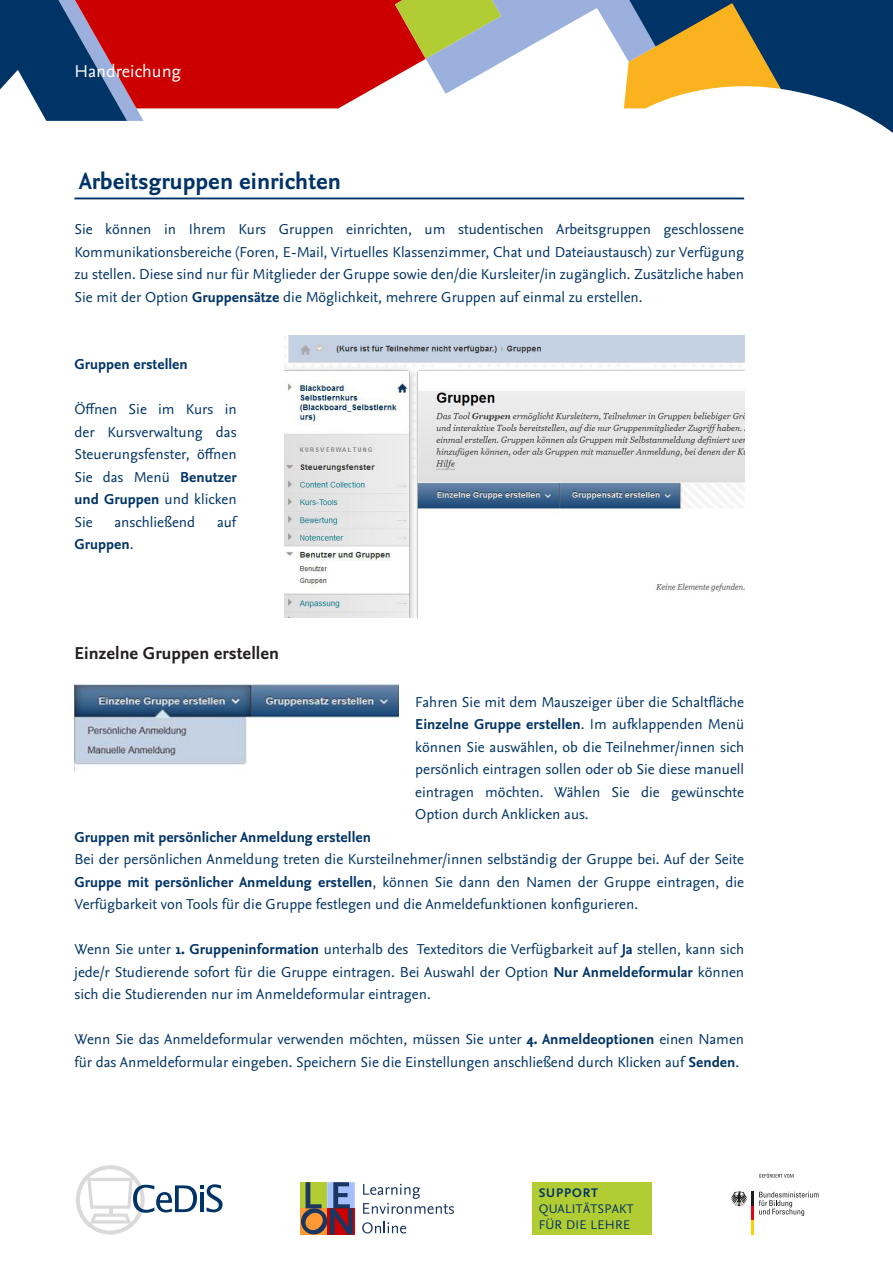
<style>
.page{position:relative;width:893px;height:1263px;background:#fff}
.page>*{position:absolute;margin:0;border:0;box-sizing:border-box;transform-origin:0 0}
.Text_Überschrift{font:700 24px "Nexus Sans Pro";color:#036}
.t1{font:700 18px "Nexus Sans Pro";color:#231f20}
.Text_Zitat{font:18px "Nexus Sans Pro";color:#fff}
.Text_Fliesstext_Bloc{font:15px/22.5px "Nexus Sans Pro";color:#036;text-align:justify}
.Text_Fliesstext_Bold{font:700 15px "Nexus Sans Pro";color:#036}
.Text_Fliesstext_Bloc-2{font:700 15px "Nexus Sans Pro";color:#036}
.t2{font:13.05px/15.8px "Nexus Sans";letter-spacing:.025em;color:#036}
.t3{font:700 13.05px "Nexus Sans";letter-spacing:.075em;color:#036}
.s1{font-weight:700}
.s2{font-weight:400}
</style>
<div class="page">
<svg style="left:0;top:0;width:893px;height:133px"></svg>
<svg style="left:731px;top:1191px;width:88px;height:43px"></svg>
<svg style="left:759px;top:1173px;width:34px;height:5px"></svg>
<svg style="left:76px;top:1165px;width:147px;height:69px"></svg>
<div style="left:300px;top:1182px;width:27px;height:26px;background:#b2cc33"></div>
<div style="left:327px;top:1182px;width:28px;height:26px;background:#a6bfff"></div>
<div style="left:327px;top:1208px;width:28px;height:26px;background:#c00"></div>
<div style="left:300px;top:1208px;width:27px;height:26px;background:#f93"></div>
<svg style="left:301px;top:1182px;width:52px;height:52px"></svg>
<svg style="left:363px;top:1184px;width:90px;height:30px"></svg>
<svg style="left:362px;top:1221px;width:44px;height:12px"></svg>
<div style="left:533px;top:1182px;width:119px;height:52px;background:#b2cc33"></div>
<hr style="left:74px;top:198px;width:670px;height:1px;background:#036">
<img style="left:74px;top:684px;width:325px;height:87px">
<img style="left:284px;top:336px;width:460px;height:281px">
<p class="Text_Zitat" style="left:74px;top:57px;width:108px">Handreichung</p>
<p class="Text_Überschrift" style="left:79px;top:163px;width:264px">Arbeitsgruppen einrichten</p>
<p class="Text_Fliesstext_Bloc" style="left:74px;top:217px;width:671px">Sie können in Ihrem Kurs Gruppen einrichten, um studentischen Arbeitsgruppen geschlossene Kommunikationsbereiche (Foren, E-Mail, Virtuelles Klassenzimmer, Chat und Dateiaustausch) zur Verfügung zu stellen. Diese sind nur für Mitglieder der Gruppe sowie den/die Kursleiter/in zugänglich. Zusätzliche haben Sie mit der Option <span class="s1">Gruppensätze</span> die Möglichkeit, mehrere Gruppen auf einmal zu erstellen.</p>
<p class="Text_Fliesstext_Bold" style="left:74px;top:353px;width:115px">Gruppen erstellen</p>
<p class="Text_Fliesstext_Bloc" style="left:74px;top:397px;width:164px">Öffnen Sie im Kurs in der Kursverwaltung das Steuerungsfenster, öffnen Sie das Menü <span class="s1">Benutzer und Gruppen</span> und klicken Sie</p>
<p class="Text_Fliesstext_Bloc" style="left:115px;top:510px;width:82px">anschließend</p>
<p class="Text_Fliesstext_Bloc" style="left:217px;top:510px;width:21px">auf</p>
<p class="Text_Fliesstext_Bloc-2" style="left:74px;top:533px;width:61px">Gruppen<span class="s2">.</span></p>
<p class="t1" style="left:74px;top:639px;width:206px">Einzelne Gruppen erstellen</p>
<p class="Text_Fliesstext_Bloc" style="left:415px;top:690px;width:330px">Fahren Sie mit dem Mauszeiger über die Schaltfläche <span class="s1">Einzelne Gruppe erstellen</span>. Im aufklappenden Menü können Sie auswählen, ob die Teilnehmer/innen sich persönlich eintragen sollen oder ob Sie diese manuell eintragen möchten. Wählen Sie die gewünschte Option durch Anklicken aus.</p>
<p class="Text_Fliesstext_Bold" style="left:74px;top:825px;width:298px">Gruppen mit persönlicher Anmeldung erstellen</p>
<p class="Text_Fliesstext_Bloc" style="left:74px;top:847px;width:671px">Bei der persönlichen Anmeldung treten die Kursteilnehmer/innen selbständig der Gruppe bei. Auf der Seite <span class="s1">Gruppe mit persönlicher Anmeldung erstellen</span>, können Sie dann den Namen der Gruppe eintragen, die Verfügbarkeit von Tools für die Gruppe festlegen und die Anmeldefunktionen konfigurieren.</p>
<p class="Text_Fliesstext_Bloc" style="left:74px;top:937px;width:671px">Wenn Sie unter <span class="s1">1. Gruppeninformation</span> unterhalb des Texteditors die Verfügbarkeit auf <span class="s1">Ja</span> stellen, kann sich jede/r Studierende sofort für die Gruppe eintragen. Bei Auswahl der Option <span class="s1">Nur Anmeldeformular</span> können sich die Studierenden nur im Anmeldeformular eintragen.</p>
<p class="Text_Fliesstext_Bloc" style="left:74px;top:1027px;width:671px">Wenn Sie das Anmeldeformular verwenden möchten, müssen Sie unter <span class="s1">4. Anmeldeoptionen</span> einen Namen für das Anmeldeformular eingeben. Speichern Sie die Einstellungen anschließend durch Klicken auf <span class="s1">Senden</span>.</p>
<p class="t3" style="left:539px;top:1185px;width:61px">SUPPORT</p>
<p class="t2" style="left:539px;top:1201px;width:97px">QUALITÄTSPAKT<br>FÜR DIE LEHRE</p>
</div>
